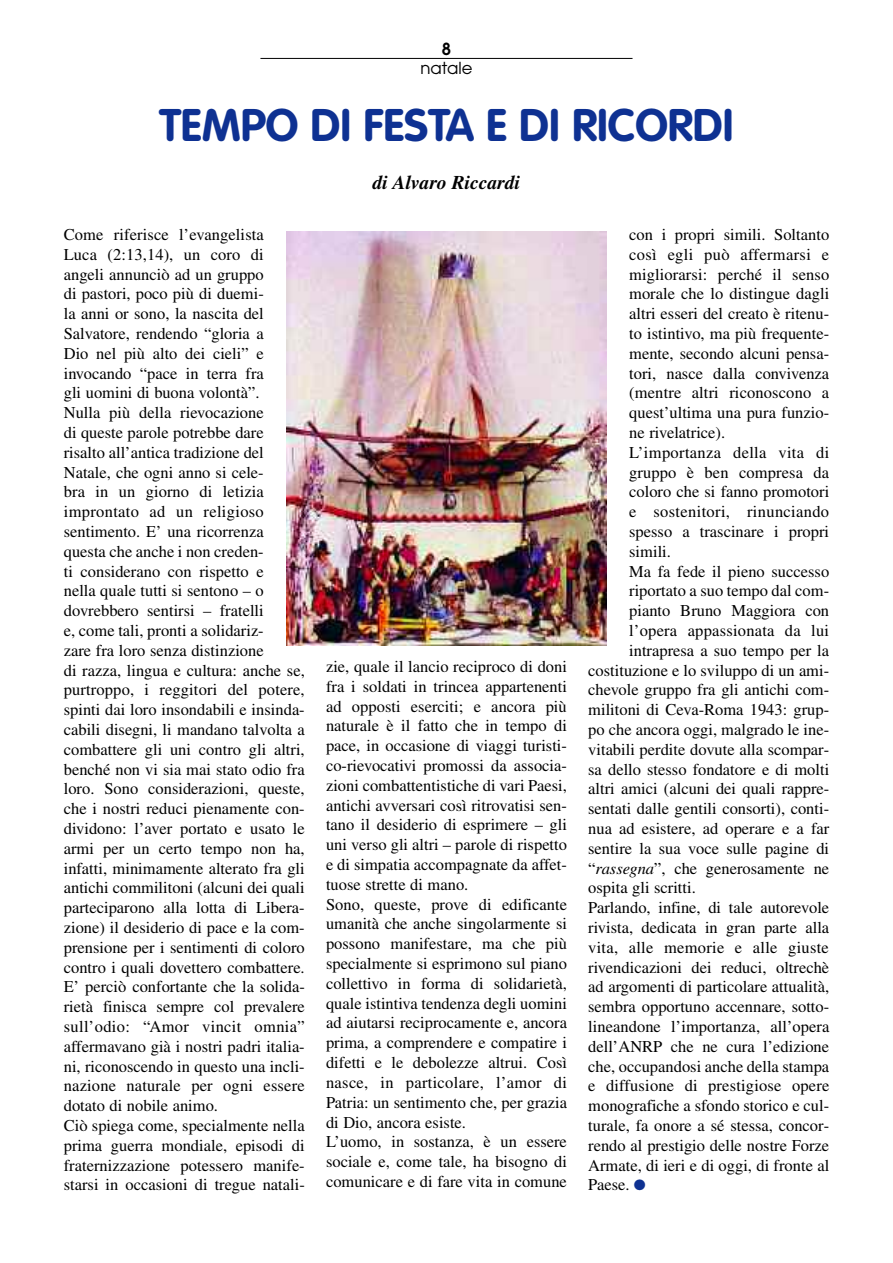
<style>
.page{position:relative;width:893px;height:1263px;background:#fff}
.page>*{position:absolute;margin:0;border:0;box-sizing:border-box;transform-origin:0 0}
.t1{font:700 45px "VAG Rounded";color:#0e3192}
.t2{font:italic 700 19.5px "Times";color:#000}
.t3{font:16.5px/19.8px "Times";color:#000}
.t4{font:16.5px "Times";letter-spacing:.02em;color:#000}
.t5{font:16.5px/19.5px "Avant Garde";color:#000;text-align:center}
.s1{font-weight:600}
.s2{font-style:italic}
.s3{color:#0e3192}
</style>
<div class="page">
<hr style="left:260px;top:58px;width:372px;height:1px;background:#000">
<img style="left:286px;top:232px;width:320px;height:414px">
<p class="t5" style="left:420px;top:39px;width:54px"><span class="s1">8 </span>natale</p>
<p class="t1" style="left:159px;top:106px;width:576px">TEMPO DI FESTA E DI RICORDI</p>
<p class="t2" style="left:373px;top:175px;width:149px">di Alvaro Riccardi</p>
<p class="t3" style="left:64px;top:226px;width:243px">Come riferisce l’evangelista<br>Luca (2:13,14), un coro di angeli annunciò ad un gruppo<br>di pastori, poco più di duemi-<br>la anni or sono, la nascita del Salvatore, rendendo “gloria a<br>Dio nel più alto dei cieli” e invocando “pace in terra fra<br>gli uomini di buona volontà”.<br>Nulla più della rievocazione<br>di queste parole potrebbe dare risalto all’antica tradizione del Natale, che ogni anno si cele-<br>bra in un giorno di letizia improntato ad un religioso sentimento. E’ una ricorrenza questa che anche i non creden-<br>ti considerano con rispetto e<br>nella quale tutti si sentono – o dovrebbero sentirsi – fratelli<br>e, come tali, pronti a solidariz-<br>zare fra loro senza distinzione<br>di razza, lingua e cultura: anche se, purtroppo, i reggitori del potere, spinti dai loro insondabili e insinda&shy;cabili disegni, li mandano talvolta a combattere gli uni contro gli altri, benché non vi sia mai stato odio fra loro. Sono considerazioni, queste, che i nostri reduci pienamente con&shy;dividono: l’aver portato e usato le armi per un certo tempo non ha, infatti, minimamente alterato fra gli antichi commilitoni (alcuni dei quali parteciparono alla lotta di Libera&shy;zione) il desiderio di pace e la com&shy;prensione per i sentimenti di coloro contro i quali dovettero combattere.<br>E’ perciò confortante che la solida&shy;rietà finisca sempre col prevalere sull’odio: “Amor vincit omnia” affermavano già i nostri padri italia&shy;ni, riconoscendo in questo una incli&shy;nazione naturale per ogni essere dotato di nobile animo.<br>Ciò spiega come, specialmente nella prima guerra mondiale, episodi di fraternizzazione potessero manife&shy;starsi in occasioni di tregue natali-</p>
<p class="t3" style="left:326px;top:658px;width:243px">zie, quale il lancio reciproco di doni fra i soldati in trincea appartenenti ad opposti eserciti; e ancora più naturale è il fatto che in tempo di pace, in occasione di viaggi turisti&shy;co-rievocativi promossi da associa&shy;zioni combattentistiche di vari Paesi, antichi avversari così ritrovatisi sen&shy;tano il desiderio di esprimere – gli uni verso gli altri – parole di rispetto e di simpatia accompagnate da affet&shy;tuose strette di mano.<br>Sono, queste, prove di edificante umanità che anche singolarmente si possono manifestare, ma che più specialmente si esprimono sul piano collettivo in forma di solidarietà, quale istintiva tendenza degli uomini ad aiutarsi reciprocamente e, ancora prima, a comprendere e compatire i difetti e le debolezze altrui. Così nasce, in particolare, l’amor di Patria: un sentimento che, per grazia di Dio, ancora esiste.<br>L’uomo, in sostanza, è un essere sociale e, come tale, ha bisogno di comunicare e di fare vita in comune</p>
<p class="t3" style="left:629px;top:226px;width:201px">con i propri simili. Soltanto</p>
<p class="t4" style="left:629px;top:248px;width:201px">così egli può affermarsi e</p>
<p class="t3" style="left:629px;top:266px;width:202px">migliorarsi: perché il senso</p>
<p class="t3" style="left:629px;top:286px;width:202px">morale che lo distingue dagli</p>
<p class="t3" style="left:629px;top:305px;width:202px">altri esseri del creato è ritenu-</p>
<p class="t3" style="left:629px;top:325px;width:202px">to istintivo, ma più frequente-</p>
<p class="t3" style="left:629px;top:345px;width:201px">mente, secondo alcuni pensa-</p>
<p class="t3" style="left:629px;top:365px;width:201px">tori, nasce dalla convivenza</p>
<p class="t3" style="left:629px;top:385px;width:201px">(mentre altri riconoscono a</p>
<p class="t3" style="left:629px;top:404px;width:201px">quest’ultima una pura funzio-</p>
<p class="t3" style="left:629px;top:424px;width:97px">ne rivelatrice).</p>
<p class="t4" style="left:629px;top:446px;width:202px">L’importanza della vita di</p>
<p class="t3" style="left:629px;top:464px;width:201px">gruppo è ben compresa da</p>
<p class="t3" style="left:629px;top:484px;width:201px">coloro che si fanno promotori</p>
<p class="t4" style="left:629px;top:506px;width:201px">e sostenitori, rinunciando</p>
<p class="t3" style="left:629px;top:523px;width:201px">spesso a trascinare i propri</p>
<p class="t3" style="left:629px;top:543px;width:43px">simili.</p>
<p class="t3" style="left:629px;top:563px;width:202px">Ma fa fede il pieno successo</p>
<p class="t3" style="left:629px;top:583px;width:201px">riportato a suo tempo dal com-</p>
<p class="t3" style="left:629px;top:602px;width:201px">pianto Bruno Maggiora con</p>
<p class="t3" style="left:629px;top:622px;width:201px">l’opera appassionata da lui</p>
<p class="t3" style="left:629px;top:642px;width:201px">intrapresa a suo tempo per la</p>
<p class="t3" style="left:588px;top:662px;width:242px">costituzione e lo sviluppo di un ami-</p>
<p class="t3" style="left:588px;top:682px;width:242px">chevole gruppo fra gli antichi com-</p>
<p class="t3" style="left:588px;top:701px;width:242px">militoni di Ceva-Roma 1943: grup-</p>
<p class="t3" style="left:588px;top:721px;width:242px">po che ancora oggi, malgrado le ine-</p>
<p class="t3" style="left:588px;top:741px;width:243px">vitabili perdite dovute alla scompar-</p>
<p class="t3" style="left:588px;top:761px;width:243px">sa dello stesso fondatore e di molti</p>
<p class="t3" style="left:588px;top:781px;width:243px">altri amici (alcuni dei quali rappre-</p>
<p class="t3" style="left:588px;top:800px;width:242px">sentati dalle gentili consorti), conti-</p>
<p class="t3" style="left:588px;top:820px;width:242px">nua ad esistere, ad operare e a far</p>
<p class="t3" style="left:588px;top:840px;width:242px">sentire la sua voce sulle pagine di</p>
<p class="t3" style="left:588px;top:860px;width:242px">“<span class="s2">rassegna</span>”, che generosamente ne</p>
<p class="t3" style="left:588px;top:880px;width:109px">ospita gli scritti.</p>
<p class="t3" style="left:588px;top:899px;width:243px">Parlando, infine, di tale autorevole</p>
<p class="t3" style="left:588px;top:919px;width:242px">rivista, dedicata in gran parte alla</p>
<p class="t3" style="left:588px;top:939px;width:242px">vita, alle memorie e alle giuste</p>
<p class="t3" style="left:588px;top:959px;width:243px">rivendicazioni dei reduci, oltrechè</p>
<p class="t3" style="left:588px;top:979px;width:243px">ad argomenti di particolare attualità,</p>
<p class="t3" style="left:588px;top:998px;width:243px">sembra opportuno accennare, sotto-</p>
<p class="t3" style="left:588px;top:1018px;width:243px">lineandone l’importanza, all’opera</p>
<p class="t3" style="left:588px;top:1038px;width:242px">dell’ANRP che ne cura l’edizione</p>
<p class="t3" style="left:588px;top:1058px;width:242px">che, occupandosi anche della stampa</p>
<p class="t3" style="left:588px;top:1078px;width:243px">e diffusione di prestigiose opere</p>
<p class="t3" style="left:588px;top:1097px;width:242px">monografiche a sfondo storico e cul-</p>
<p class="t3" style="left:588px;top:1117px;width:242px">turale, fa onore a sé stessa, concor-</p>
<p class="t3" style="left:588px;top:1137px;width:242px">rendo al prestigio delle nostre Forze</p>
<p class="t3" style="left:588px;top:1157px;width:243px">Armate, di ieri e di oggi, di fronte al</p>
<p class="t3" style="left:588px;top:1177px;width:59px">Paese. <span class="s3">●</span></p>
</div>
